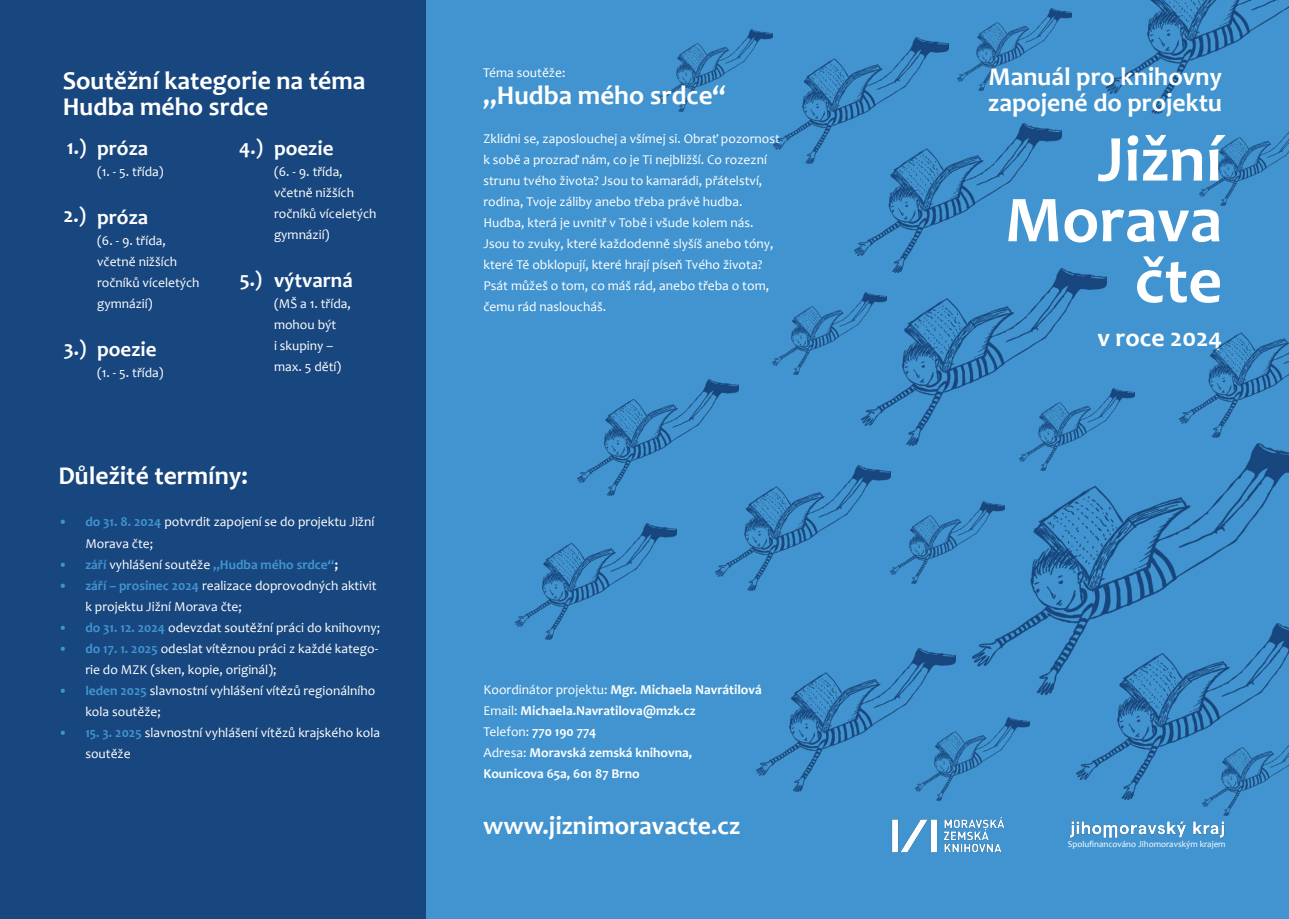
<style>
.page{position:relative;width:1289px;height:919px;background:#fff}
.page>*{position:absolute;margin:0;border:0;box-sizing:border-box;transform-origin:0 0}
.t1{font:700 66.15px "Candara";color:#fff}
.t2{font:700 27px "Candara";color:#fff}
.t3{font:700 25.8px "Candara";color:#fff}
.t4{font:700 21px "Candara";color:#fff}
.t5{font:13.5px/21px "Candara";color:#fff}
.t6{font:700 13.5px "Candara";color:#fff}
.t7{font:700 13.5px "Candara";color:#4194d0}
.t8{font:9px "Candara";color:#fff}
.s1{font-weight:700;color:#4194d0}
.s2{font-weight:400;color:#fff}
.s3{color:#fff}
.s4{font-weight:400}
</style>
<div class="page">
<div style="left:425px;top:0;width:863px;height:918px;background:#4194d0"></div>
<img style="left:854px;top:124px;width:207px;height:148px">
<img style="left:1179px;top:311px;width:109px;height:126px">
<img style="left:972px;top:443px;width:316px;height:251px">
<img style="left:861px;top:269px;width:245px;height:176px">
<img style="left:1076px;top:623px;width:212px;height:176px">
<img style="left:890px;top:501px;width:114px;height:82px">
<img style="left:1202px;top:733px;width:86px;height:82px">
<img style="left:1019px;top:388px;width:115px;height:82px">
<img style="left:757px;top:648px;width:198px;height:143px">
<img style="left:773px;top:38px;width:175px;height:126px">
<img style="left:1106px;top:0;width:182px;height:114px">
<img style="left:715px;top:465px;width:175px;height:126px">
<img style="left:772px;top:292px;width:114px;height:82px">
<img style="left:577px;top:379px;width:161px;height:116px">
<img style="left:657px;top:29px;width:115px;height:82px">
<img style="left:515px;top:523px;width:161px;height:116px">
<div style="left:0;top:0;width:425px;height:918px;background:#18467e"></div>
<img style="left:915px;top:718px;width:114px;height:82px">
<img style="left:1199px;top:124px;width:89px;height:82px">
<img style="left:957px;top:9px;width:114px;height:82px">
<img style="left:1056px;top:815px;width:180px;height:37px">
<img style="left:885px;top:813px;width:125px;height:39px">
<p class="t3" style="left:63px;top:64px;width:304px">Soutěžní kategorie na téma</p>
<p class="t3" style="left:63px;top:90px;width:207px">Hudba mého srdce</p>
<p class="t4" style="left:67px;top:134px;width:21px">1.)</p>
<p class="t4" style="left:64px;top:202px;width:24px">2.)</p>
<p class="t4" style="left:64px;top:335px;width:24px">3.)</p>
<p class="t4" style="left:97px;top:135px;width:53px">próza</p>
<p class="t5" style="left:97px;top:161px;width:68px">(1. - 5. třída)</p>
<p class="t4" style="left:97px;top:204px;width:53px">próza</p>
<p class="t5" style="left:97px;top:230px;width:70px">(6. - 9. třída,</p>
<p class="t5" style="left:97px;top:251px;width:81px">včetně nižších</p>
<p class="t5" style="left:97px;top:272px;width:104px">ročníků víceletých gymnázií)</p>
<p class="t4" style="left:97px;top:336px;width:61px">poezie</p>
<p class="t5" style="left:97px;top:362px;width:68px">(1. - 5. třída)</p>
<p class="t4" style="left:239px;top:134px;width:25px">4.)</p>
<p class="t4" style="left:240px;top:266px;width:24px">5.)</p>
<p class="t4" style="left:274px;top:135px;width:61px">poezie</p>
<p class="t5" style="left:274px;top:161px;width:70px">(6. - 9. třída,</p>
<p class="t5" style="left:274px;top:182px;width:81px">včetně nižších</p>
<p class="t5" style="left:274px;top:203px;width:104px">ročníků víceletých gymnázií)</p>
<p class="t4" style="left:274px;top:267px;width:80px">výtvarná</p>
<p class="t5" style="left:274px;top:293px;width:78px">(MŠ a 1. třída,</p>
<p class="t5" style="left:274px;top:314px;width:64px">mohou být</p>
<p class="t5" style="left:274px;top:335px;width:61px">i skupiny –</p>
<p class="t5" style="left:274px;top:356px;width:69px">max. 5 dětí)</p>
<p class="t3" style="left:58px;top:460px;width:191px">Důležité termíny:</p>
<p class="t5" style="left:85px;top:511px;width:290px;text-indent:-27px"><span class="s1">• do 31. 8. 2024</span> potvrdit zapojení se do projektu Jižní<br>Morava čte;</p>
<p class="t7" style="left:58px;top:555px;width:281px">• září <span class="s2">vyhlášení soutěže</span> „Hudba mého srdce“<span class="s3">;</span></p>
<p class="t5" style="left:85px;top:574px;width:293px;text-indent:-27px"><span class="s1">• září – prosinec 2024</span> realizace doprovodných aktivit k projektu Jižní Morava čte;</p>
<p class="t5" style="left:58px;top:616px;width:323px"><span class="s1">• do 31. 12. 2024</span> odevzdat soutěžní práci do knihovny;</p>
<p class="t5" style="left:85px;top:637px;width:294px;text-indent:-27px"><span class="s1">• do 17. 1. 2025</span> odeslat vítěznou práci z každé katego&shy;rie do MZK (sken, kopie, originál);</p>
<p class="t5" style="left:85px;top:679px;width:291px;text-indent:-27px"><span class="s1">• leden 2025</span> slavnostní vyhlášení vítězů regionálního kola soutěže;</p>
<p class="t5" style="left:85px;top:721px;width:296px;text-indent:-27px"><span class="s1">• 15. 3. 2025</span> slavnostní vyhlášení vítězů krajského kola soutěže</p>
<p class="t5" style="left:483px;top:62px;width:84px">Téma soutěže:</p>
<p class="t2" style="left:483px;top:78px;width:244px">„Hudba mého srdce“</p>
<p class="t5" style="left:483px;top:128px;width:298px">Zklidni se, zaposlouchej a všímej si. Obrať pozornost k sobě a prozraď nám, co je Ti nejbližší. Co rozezní strunu tvého života? Jsou to kamarádi, přátelství, rodina, Tvoje záliby anebo třeba právě hudba.</p>
<p class="t5" style="left:483px;top:212px;width:272px">Hudba, která je uvnitř v Tobě i všude kolem nás.</p>
<p class="t5" style="left:483px;top:233px;width:292px">Jsou to zvuky, které každodenně slyšíš anebo tóny, které Tě obklopují, které hrají píseň Tvého života?<br>Psát můžeš o tom, co máš rád, anebo třeba o tom, čemu rád nasloucháš.</p>
<p class="t6" style="left:483px;top:681px;width:280px"><span class="s4">Koordinátor projektu:</span> Mgr. Michaela Navrátilová</p>
<p class="t6" style="left:483px;top:702px;width:214px"><span class="s4">Email:</span> Michaela.Navratilova@mzk.cz</p>
<p class="t6" style="left:483px;top:723px;width:115px"><span class="s4">Telefon:</span> 770 190 774</p>
<p class="t6" style="left:483px;top:744px;width:210px"><span class="s4">Adresa:</span> Moravská zemská knihovna,</p>
<p class="t6" style="left:483px;top:765px;width:158px">Kounicova 65a, 601 87 Brno</p>
<p class="t3" style="left:483px;top:809px;width:259px">www.jiznimoravacte.cz</p>
<p class="t3" style="left:988px;top:61px;width:235px">Manuál pro knihovny</p>
<p class="t3" style="left:988px;top:86px;width:235px">zapojené do projektu</p>
<p class="t1" style="left:1097px;top:117px;width:126px">Jižní</p>
<p class="t1" style="left:1005px;top:178px;width:218px">Morava</p>
<p class="t1" style="left:1134px;top:239px;width:89px">čte</p>
<p class="t3" style="left:1097px;top:321px;width:126px">v roce 2024</p>
<p class="t8" style="left:1067px;top:838px;width:159px">Spolufinancováno Jihomoravským krajem</p>
</div>
